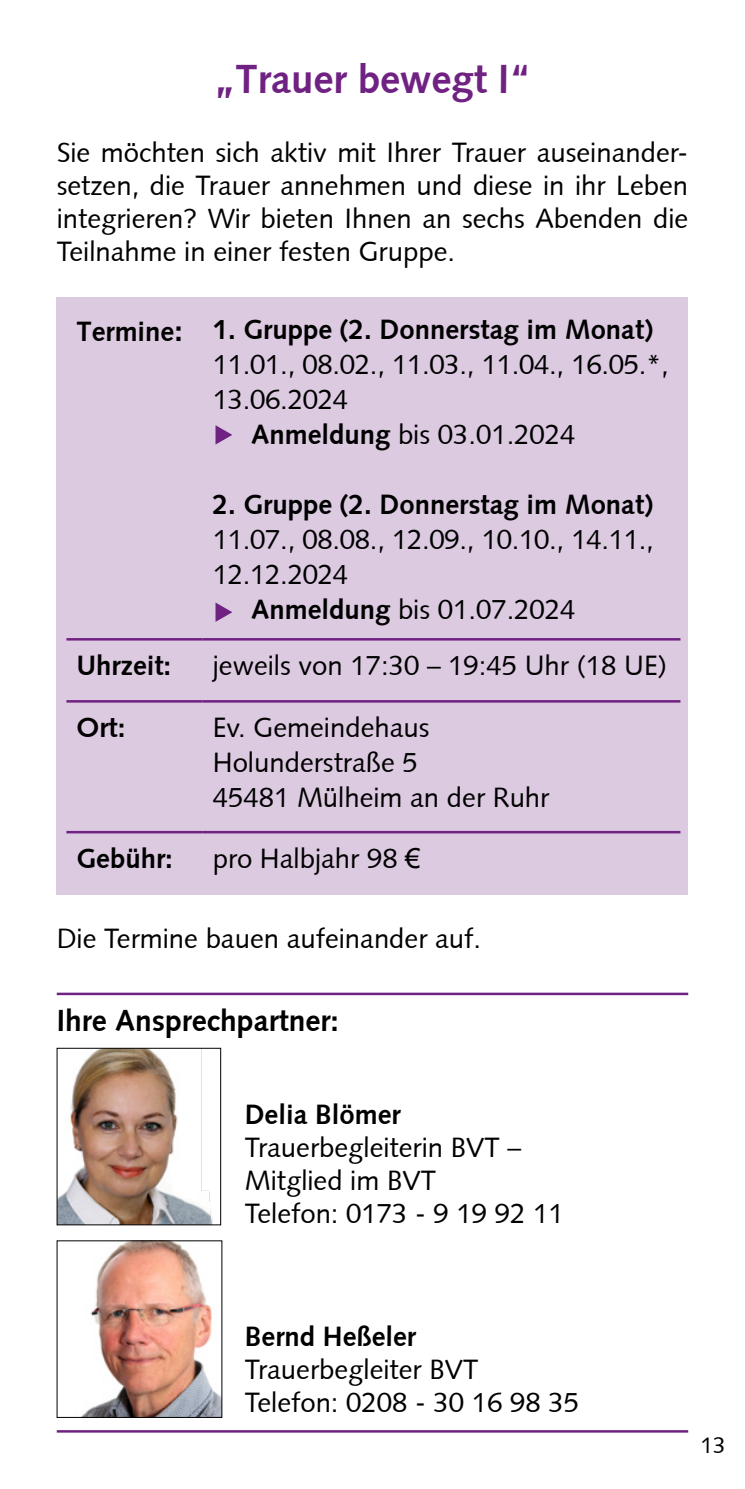
<style>
.page{position:relative;width:745px;height:1489px;background:#fff}
.page>*{position:absolute;margin:0;border:0;box-sizing:border-box;transform-origin:0 0}
.t1{font:700 40px "Syntax";color:#702283}
.t2{font:700 30px "Syntax";color:#000}
.t3{font:27.5px/33px "Syntax";color:#000}
.t4{font:700 27.5px "Syntax";color:#000}
.t5{font:22.5px "Syntax";color:#000}
.s1{font-size:30px}
.s2{font-weight:700}
.s3{font-family:"Arial"}
</style>
<div class="page">
<div style="left:57px;top:297px;width:630px;height:597px;background:#dccae1"></div>
<hr style="left:66px;top:638px;width:137px;height:2px;background:#702283">
<hr style="left:203px;top:638px;width:477px;height:2px;background:#702283">
<hr style="left:66px;top:700px;width:137px;height:2px;background:#702283">
<hr style="left:203px;top:700px;width:477px;height:2px;background:#702283">
<hr style="left:66px;top:830px;width:137px;height:3px;background:#702283">
<hr style="left:203px;top:830px;width:477px;height:3px;background:#702283">
<hr style="left:57px;top:992px;width:630px;height:3px;background:#702283">
<hr style="left:57px;top:1429px;width:630px;height:3px;background:#702283">
<svg style="left:215px;top:425px;width:17px;height:19px"></svg>
<svg style="left:215px;top:602px;width:17px;height:20px"></svg>
<img style="left:59px;top:1049px;width:154px;height:174px">
<div style="left:57px;top:1047px;width:164px;height:178px;border:1px solid #000"></div>
<img style="left:83px;top:1242px;width:137px;height:173px">
<h1 class="t1" style="left:213px;top:57px;width:319px">„Trauer bewegt I“</h1>
<p class="t3" style="left:57px;top:136px;width:632px;text-align:justify">Sie möchten sich aktiv mit Ihrer Trauer auseinander&shy;setzen, die Trauer annehmen und diese in ihr Leben integrieren? Wir bieten Ihnen an sechs Abenden die Teilnahme in einer festen Gruppe.</p>
<p class="t4" style="left:76px;top:314px;width:578px">Termine<span class="s1">:</span> 1. Gruppe (2. Donnerstag im Monat)</p>
<p class="t3" style="left:213px;top:348px;width:457px">11.01., 08.02., 11.03., 11.04., 16.05.*,</p>
<p class="t3" style="left:213px;top:383px;width:137px">13.06.2024</p>
<p class="t3" style="left:251px;top:418px;width:326px"><span class="s2">Anmeldung</span> bis 03.01.2024</p>
<p class="t4" style="left:213px;top:489px;width:442px">2. Gruppe (2. Donnerstag im Monat)</p>
<p class="t3" style="left:213px;top:523px;width:442px">11.07., 08.08., 12.09., 10.10., 14.11.,</p>
<p class="t3" style="left:213px;top:558px;width:137px">12.12.2024</p>
<p class="t3" style="left:251px;top:593px;width:326px"><span class="s2">Anmeldung</span> bis 01.07.2024</p>
<p class="t4" style="left:76px;top:649px;width:96px">Uhrzeit:</p>
<p class="t3" style="left:213px;top:649px;width:455px">jeweils von 17:30 – 19:45 Uhr (18 UE)</p>
<p class="t4" style="left:76px;top:711px;width:50px">Ort:</p>
<p class="t3" style="left:213px;top:710px;width:338px;line-height:35px">Ev. Gemeindehaus<br>Holunderstraße 5<br>45481 Mülheim an der Ruhr</p>
<p class="t4" style="left:76px;top:842px;width:98px">Gebühr:</p>
<p class="t3" style="left:213px;top:842px;width:209px">pro Halbjahr 98 <span class="s3">€</span></p>
<p class="t3" style="left:57px;top:922px;width:425px">Die Termine bauen aufeinander auf.</p>
<p class="t2" style="left:57px;top:1003px;width:283px">Ihre Ansprechpartner:</p>
<p class="t4" style="left:244px;top:1098px;width:157px">Delia Blömer</p>
<p class="t3" style="left:244px;top:1130px;width:320px">Trauerbegleiterin BVT –<br>Mitglied im BVT<br>Telefon: 0173 - 9 19 92 11</p>
<p class="t4" style="left:244px;top:1320px;width:173px">Bernd Heßeler</p>
<p class="t3" style="left:244px;top:1352px;width:335px">Trauerbegleiter BVT<br>Telefon: 0208 - 30 16 98 35</p>
<p class="t5" style="left:700px;top:1431px;width:27px">13</p>
</div>
